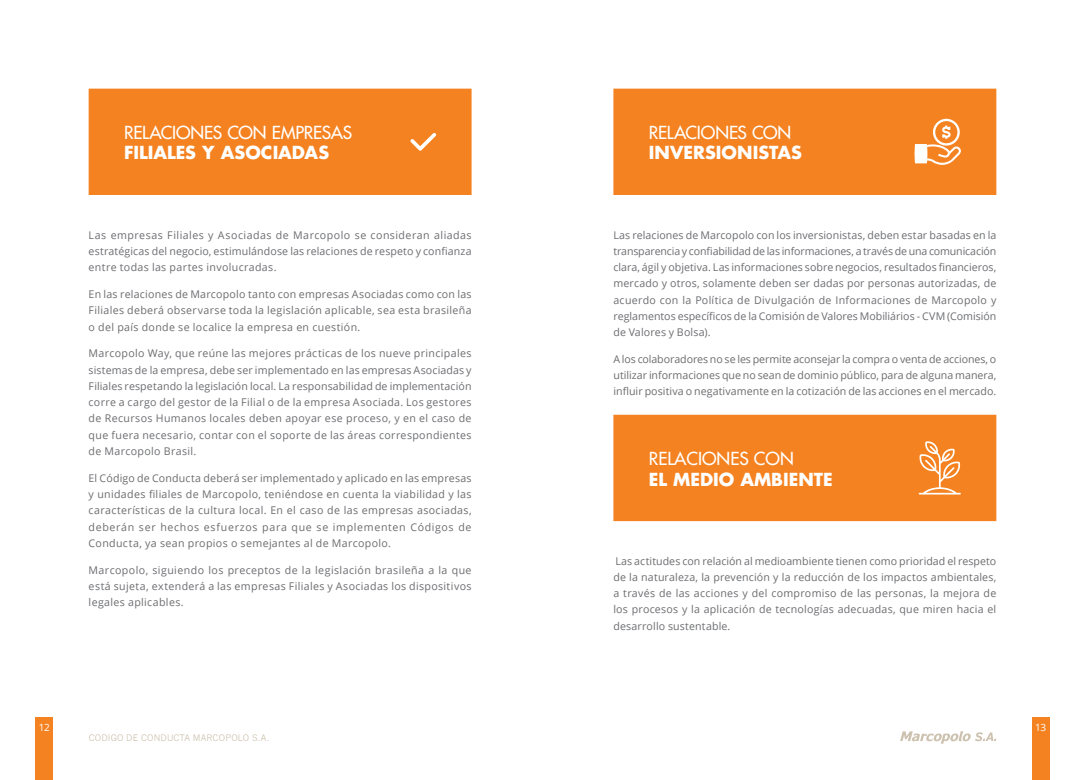
<style>
.page{position:relative;width:1085px;height:780px;background:#fff}
.page>*{position:absolute;margin:0;border:0;box-sizing:border-box;transform-origin:0 0}
.t1{font:500 17.5px "Futura Std";letter-spacing:-.005em;color:#fff}
.t2{font:700 17.5px "Futura Std";color:#fff}
.t3{font:10.62px/16.2px "Open Sans";letter-spacing:.03em;color:#6c6d70;text-align:justify}
.t4{font:10px "Open Sans";color:#fff}
.t5{font:8.75px "News Gothic";letter-spacing:.015em;color:#cdc1af}
</style>
<div class="page">
<div style="left:1031px;top:718px;width:18px;height:62px;background:#f58220"></div>
<div style="left:35px;top:718px;width:18px;height:62px;background:#f58220"></div>
<svg style="left:900px;top:731px;width:96px;height:12px"></svg>
<div style="left:89px;top:89px;width:382px;height:106px;background:#f58220"></div>
<div style="left:613px;top:89px;width:383px;height:106px;background:#f58220"></div>
<div style="left:613px;top:415px;width:383px;height:106px;background:#f58220"></div>
<svg style="left:914px;top:119px;width:46px;height:46px"></svg>
<svg style="left:918px;top:441px;width:42px;height:53px;background:#f7a056"></svg>
<svg style="left:410px;top:133px;width:26px;height:18px"></svg>
<h1 class="t1" style="left:124px;top:122px;width:229px">RELACIONES CON EMPRESAS</h1>
<h1 class="t2" style="left:124px;top:141px;width:206px">FILIALES Y ASOCIADAS</h1>
<p class="t3" style="left:89px;top:226px;width:384px">Las empresas Filiales y Asociadas de Marcopolo se consideran aliadas estratégicas del negocio, estimulándose las relaciones de respeto y confianza entre todas las partes involucradas.</p>
<p class="t3" style="left:89px;top:286px;width:384px">En las relaciones de Marcopolo tanto con empresas Asociadas como con las Filiales deberá observarse toda la legislación aplicable, sea esta brasileña o del país donde se localice la empresa en cuestión.</p>
<p class="t3" style="left:89px;top:345px;width:384px">Marcopolo Way, que reúne las mejores prácticas de los nueve principales sistemas de la empresa, debe ser implementado en las empresas Asociadas y Filiales respetando la legislación local. La responsabilidad de implementación corre a cargo del gestor de la Filial o de la empresa Asociada. Los gestores de Recursos Humanos locales deben apoyar ese proceso, y en el caso de que fuera necesario, contar con el soporte de las áreas correspondientes de Marcopolo Brasil.</p>
<p class="t3" style="left:89px;top:469px;width:384px">El Código de Conducta deberá ser implementado y aplicado en las empresas y unidades filiales de Marcopolo, teniéndose en cuenta la viabilidad y las características de la cultura local. En el caso de las empresas asociadas, deberán ser hechos esfuerzos para que se implementen Códigos de Conducta, ya sean propios o semejantes al de Marcopolo.</p>
<p class="t3" style="left:89px;top:561px;width:384px">Marcopolo, siguiendo los preceptos de la legislación brasileña a la que está sujeta, extenderá a las empresas Filiales y Asociadas los dispositivos legales aplicables.</p>
<h1 class="t1" style="left:648px;top:122px;width:144px">RELACIONES CON</h1>
<h1 class="t2" style="left:648px;top:141px;width:155px">INVERSIONISTAS</h1>
<p class="t3" style="left:613px;top:226px;width:384px">Las relaciones de Marcopolo con los inversionistas, deben estar basadas en la transparencia y confiabilidad de las informaciones, a través de una comunicación clara, ágil y objetiva. Las informaciones sobre negocios, resultados financieros, mercado y otros, solamente deben ser dadas por personas autorizadas, de acuerdo con la Política de Divulgación de Informaciones de Marcopolo y reglamentos específicos de la Comisión de Valores Mobiliários - CVM (Comisión de Valores y Bolsa).</p>
<p class="t3" style="left:613px;top:350px;width:384px">A los colaboradores no se les permite aconsejar la compra o venta de acciones, o utilizar informaciones que no sean de dominio público, para de alguna manera, influir positiva o negativamente en la cotización de las acciones en el mercado.</p>
<h1 class="t1" style="left:648px;top:447px;width:146px">RELACIONES CON</h1>
<h1 class="t2" style="left:648px;top:467px;width:185px">EL MEDIO AMBIENTE</h1>
<p class="t3" style="left:613px;top:552px;width:384px">Las actitudes con relación al medioambiente tienen como prioridad el respeto de la naturaleza, la prevención y la reducción de los impactos ambientales, a través de las acciones y del compromiso de las personas, la mejora de los procesos y la aplicación de tecnologías adecuadas, que miren hacia el desarrollo sustentable.</p>
<p class="t4" style="left:39px;top:720px;width:12px">12</p>
<p class="t4" style="left:1034px;top:720px;width:12px">13</p>
<p class="t5" style="left:89px;top:732px;width:182px">CODIGO DE CONDUCTA MARCOPOLO S.A.</p>
</div>
